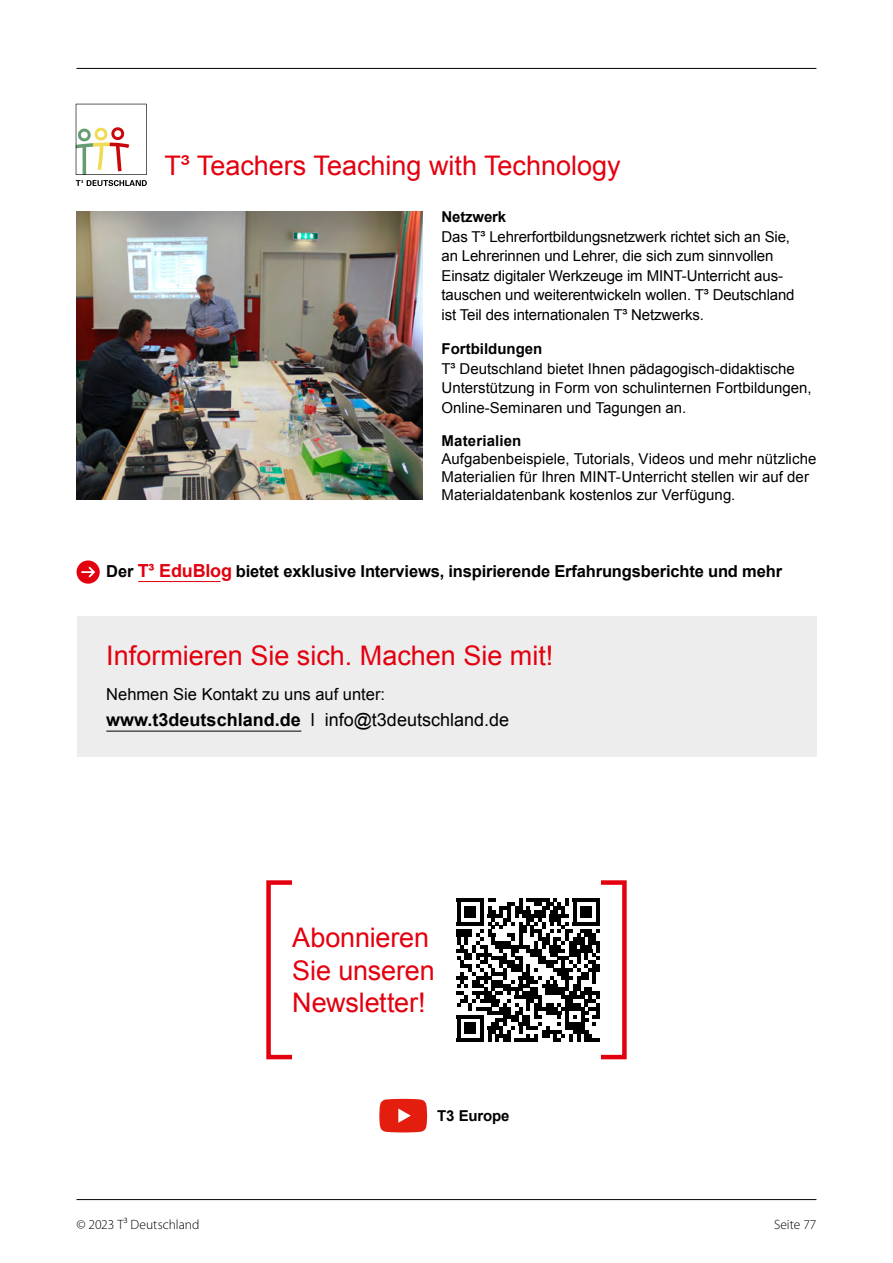
<style>
.page{position:relative;width:893px;height:1263px;background:#fff}
.page>*{position:absolute;margin:0;border:0;box-sizing:border-box;transform-origin:0 0}
.Headline_Copy{font:27px/32.4px "Arial";color:#e3000f}
.Headline_Copy-2{font:18px "Arial";color:#000}
.Headline_Copy-3{font:700 16.5px "Arial";letter-spacing:-.01em;color:#000}
.Headline_Copy-4{font:16.5px "Arial";color:#000}
.Headline_Copy-5{font:15px/19.5px "Arial";color:#000}
.Headline_Copy-6{font:700 15px "Arial";color:#000}
.t1{font:300 13.5px "Myriad Pro";color:#000}
.s1{font-size:18px;color:#e3000f}
.s2{font-weight:700}
</style>
<div class="page">
<hr style="left:77px;top:1199px;width:739px;height:1px;background:#000">
<hr style="left:77px;top:68px;width:739px;height:1px;background:#000">
<div style="left:77px;top:617px;width:739px;height:140px;background:#ededed"></div>
<svg style="left:379px;top:1099px;width:48px;height:33px;background:#e63629"></svg>
<img style="left:77px;top:211px;width:345px;height:289px">
<div style="left:266px;top:880px;width:28px;height:179px;border:4px solid #e3000f"></div>
<div style="left:599px;top:880px;width:28px;height:179px;border:4px solid #e3000f"></div>
<div style="left:456px;top:897px;width:145px;height:145px;background:#fff"></div>
<svg style="left:457px;top:898px;width:143px;height:144px"></svg>
<hr style="left:573px;top:898px;width:27px;height:4px;background:#000">
<svg style="left:76px;top:104px;width:71px;height:82px"></svg>
<svg style="left:77px;top:560px;width:23px;height:24px"></svg>
<hr style="left:106px;top:731px;width:195px;height:1px;background:#000">
<hr style="left:138px;top:581px;width:83px;height:1px;background:#e3000f">
<p class="Headline_Copy" style="left:164px;top:149px;width:458px">T³ Teachers Teaching with Technology</p>
<p class="Headline_Copy-6" style="left:441px;top:207px;width:66px">Netzwerk</p>
<p class="Headline_Copy-5" style="left:441px;top:227px;width:350px">Das T³ Lehrerfortbildungsnetzwerk richtet sich an Sie,</p>
<p class="Headline_Copy-5" style="left:441px;top:246px;width:333px">an Lehrerinnen und Lehrer, die sich zum sinnvollen</p>
<p class="Headline_Copy-5" style="left:441px;top:266px;width:343px">Einsatz digitaler Werkzeuge im MINT-Unterricht aus-</p>
<p class="Headline_Copy-5" style="left:441px;top:285px;width:355px">tauschen und weiterentwickeln wollen. T³ Deutschland</p>
<p class="Headline_Copy-5" style="left:441px;top:305px;width:264px">ist Teil des internationalen T³ Netzwerks.</p>
<p class="Headline_Copy-6" style="left:441px;top:339px;width:102px">Fortbildungen</p>
<p class="Headline_Copy-5" style="left:441px;top:359px;width:372px">T³ Deutschland bietet Ihnen pädagogisch-didaktische<br>Unterstützung in Form von schulinternen Fortbildungen,<br>Online-Seminaren und Tagungen an.</p>
<p class="Headline_Copy-6" style="left:441px;top:431px;width:81px">Materialien</p>
<p class="Headline_Copy-5" style="left:441px;top:450px;width:376px;line-height:18px">Aufgabenbeispiele, Tutorials, Videos und mehr nützliche<br>Materialien für Ihren MINT-Unterricht stellen wir auf der<br>Materialdatenbank kostenlos zur Verfügung.</p>
<p class="Headline_Copy-3" style="left:106px;top:561px;width:677px">Der <span class="s1">T³ EduBlog</span> bietet exklusive Interviews, inspirierende Erfahrungsberichte und mehr</p>
<p class="Headline_Copy" style="left:106px;top:639px;width:449px">Informieren Sie sich. Machen Sie mit!</p>
<p class="Headline_Copy-4" style="left:106px;top:683px;width:280px">Nehmen Sie Kontakt zu uns auf unter:</p>
<p class="Headline_Copy-2" style="left:106px;top:708px;width:404px"><span class="s2">www.t3deutschland.de</span> l info@t3deutschland.de</p>
<p class="Headline_Copy" style="left:292px;top:922px;width:144px">Abonnieren<br>Sie unseren<br>Newsletter!</p>
<p class="Headline_Copy-6" style="left:437px;top:1106px;width:74px">T3 Europe</p>
<p class="t1" style="left:77px;top:1216px;width:125px">© 2023 T³ Deutschland</p>
<p class="t1" style="left:774px;top:1216px;width:44px">Seite 77</p>
</div>
